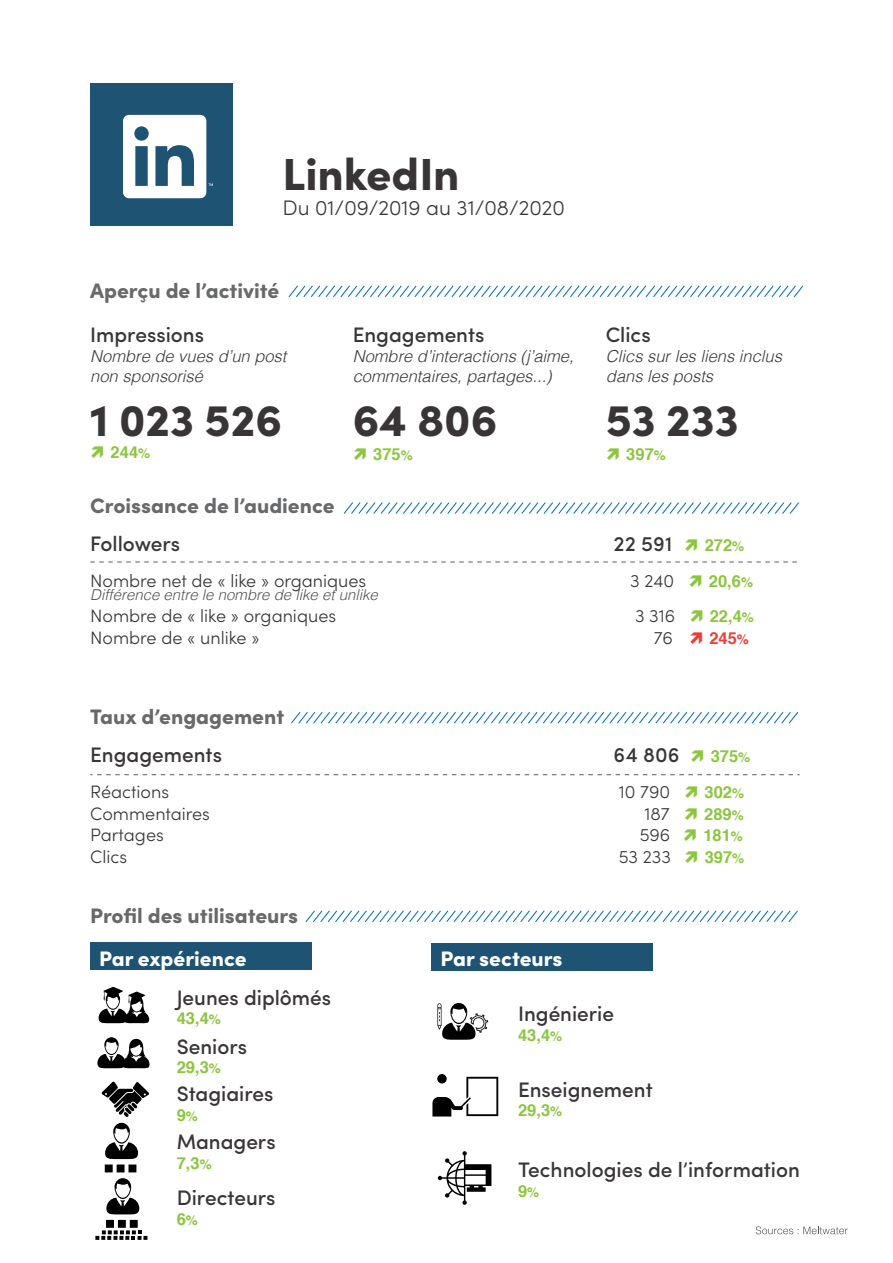
<style>
.page{position:relative;width:893px;height:1263px;background:#fff}
.page>*{position:absolute;margin:0;border:0;box-sizing:border-box;transform-origin:0 0}
.t1{font:900 45px "Sofia Pro";color:rgb(35 31 32/.9)}
.t2{font:500 21px "Sofia Pro";color:rgb(35 31 32/.9)}
.t3{font:900 21px "Sofia Pro";color:rgb(87 88 90/.9)}
.t4{font:300 21px "Sofia Pro";color:rgb(35 31 32/.9)}
.t5{font:900 21px "Sofia Pro";color:#fff}
.t6{font:300 18px "Sofia Pro";color:rgb(35 31 32/.9)}
.t7{font:italic 300 16.5px/19.8px "Helvetica";color:rgb(35 31 32/.9)}
.t8{font:700 16.5px "Helvetica";color:#8bc63e}
.t9{font:700 16.5px "Helvetica";color:#ee3e35}
.t10{font:italic 300 15px "Helvetica";color:rgb(62 62 63/.9)}
.s1{font-size:13.5px}
</style>
<div class="page">
<div style="left:90px;top:83px;width:142px;height:143px;background:#1e5374"></div>
<svg style="left:90px;top:561px;width:707px;height:1px"></svg>
<svg style="left:90px;top:774px;width:710px;height:1px"></svg>
<svg style="left:756px;top:1226px;width:92px;height:8px"></svg>
<svg style="left:288px;top:285px;width:516px;height:12px"></svg>
<svg style="left:291px;top:712px;width:508px;height:12px"></svg>
<svg style="left:343px;top:502px;width:456px;height:12px"></svg>
<svg style="left:305px;top:910px;width:493px;height:12px"></svg>
<svg style="left:99px;top:987px;width:50px;height:37px"></svg>
<svg style="left:97px;top:1037px;width:53px;height:32px"></svg>
<svg style="left:102px;top:1081px;width:47px;height:36px"></svg>
<svg style="left:105px;top:1123px;width:33px;height:49px"></svg>
<svg style="left:106px;top:1178px;width:33px;height:36px"></svg>
<svg style="left:95px;top:1220px;width:52px;height:20px"></svg>
<div style="left:90px;top:942px;width:222px;height:28px;background:#1e5374"></div>
<div style="left:432px;top:943px;width:221px;height:28px;background:#1e5374"></div>
<svg style="left:437px;top:1003px;width:52px;height:37px"></svg>
<div style="left:437px;top:1074px;width:10px;height:9px;background:#000001;border-radius:50%"></div>
<svg style="left:432px;top:1077px;width:66px;height:39px"></svg>
<svg style="left:438px;top:1151px;width:53px;height:54px"></svg>
<svg style="left:123px;top:115px;width:90px;height:83px"></svg>
<h1 class="t1" style="left:282px;top:139px;width:179px">LinkedIn</h1>
<p class="t4" style="left:282px;top:192px;width:284px">Du 01/09/2019 au 31/08/2020</p>
<p class="t3" style="left:90px;top:274px;width:191px">Aperçu de l’activité</p>
<p class="t2" style="left:90px;top:319px;width:115px">Impressions</p>
<p class="t7" style="left:90px;top:345px;width:198px">Nombre de vues d’un post non sponsorisé</p>
<h1 class="t1" style="left:90px;top:385px;width:193px">1 023 526</h1>
<p class="t2" style="left:353px;top:319px;width:133px">Engagements</p>
<p class="t7" style="left:353px;top:345px;width:222px">Nombre d’interactions (j’aime, commentaires, partages...)</p>
<h1 class="t1" style="left:353px;top:385px;width:146px">64 806</h1>
<p class="t2" style="left:606px;top:319px;width:46px">Clics</p>
<p class="t7" style="left:606px;top:345px;width:178px">Clics sur les liens inclus dans les posts</p>
<h1 class="t1" style="left:606px;top:385px;width:134px">53 233</h1>
<p class="t8" style="left:111px;top:439px;width:41px">244<span class="s1">%</span></p>
<p class="t8" style="left:373px;top:441px;width:41px">375<span class="s1">%</span></p>
<p class="t8" style="left:626px;top:441px;width:41px">397<span class="s1">%</span></p>
<p class="t3" style="left:90px;top:489px;width:246px">Croissance de l’audience</p>
<p class="t2" style="left:90px;top:528px;width:92px">Followers</p>
<p class="t2" style="left:614px;top:528px;width:60px">22 591</p>
<p class="t8" style="left:705px;top:532px;width:41px">272<span class="s1">%</span></p>
<p class="t6" style="left:90px;top:567px;width:278px">Nombre net de « like » organiques</p>
<p class="t6" style="left:630px;top:567px;width:46px">3 240</p>
<p class="t8" style="left:709px;top:568px;width:46px">20,6<span class="s1">%</span></p>
<p class="t10" style="left:90px;top:582px;width:289px">Différence entre le nombre de like et unlike</p>
<p class="t6" style="left:90px;top:602px;width:247px">Nombre de « like » organiques</p>
<p class="t6" style="left:635px;top:602px;width:42px">3 316</p>
<p class="t8" style="left:710px;top:603px;width:46px">22,4<span class="s1">%</span></p>
<p class="t6" style="left:90px;top:624px;width:171px">Nombre de « unlike »</p>
<p class="t6" style="left:654px;top:624px;width:20px">76</p>
<p class="t9" style="left:709px;top:624px;width:41px">245<span class="s1">%</span></p>
<p class="t3" style="left:90px;top:700px;width:195px">Taux d’engagement</p>
<p class="t2" style="left:90px;top:739px;width:133px">Engagements</p>
<p class="t2" style="left:614px;top:739px;width:67px">64 806</p>
<p class="t8" style="left:711px;top:743px;width:41px">375<span class="s1">%</span></p>
<p class="t6" style="left:90px;top:778px;width:80px">Réactions</p>
<p class="t6" style="left:619px;top:778px;width:53px">10 790</p>
<p class="t8" style="left:705px;top:779px;width:41px">302<span class="s1">%</span></p>
<p class="t6" style="left:90px;top:800px;width:121px">Commentaires</p>
<p class="t6" style="left:644px;top:800px;width:27px">187</p>
<p class="t8" style="left:704px;top:800px;width:41px">289<span class="s1">%</span></p>
<p class="t6" style="left:90px;top:822px;width:75px">Partages</p>
<p class="t6" style="left:640px;top:822px;width:32px">596</p>
<p class="t8" style="left:703px;top:822px;width:41px">181<span class="s1">%</span></p>
<p class="t6" style="left:90px;top:843px;width:38px">Clics</p>
<p class="t6" style="left:619px;top:843px;width:54px">53 233</p>
<p class="t8" style="left:705px;top:844px;width:41px">397<span class="s1">%</span></p>
<p class="t3" style="left:90px;top:899px;width:209px">Profil des utilisateurs</p>
<p class="t5" style="left:99px;top:942px;width:149px">Par expérience</p>
<p class="t2" style="left:177px;top:982px;width:156px">Jeunes diplômés</p>
<p class="t8" style="left:177px;top:1005px;width:46px">43,4<span class="s1">%</span></p>
<p class="t2" style="left:177px;top:1030px;width:72px">Seniors</p>
<p class="t8" style="left:177px;top:1054px;width:46px">29,3<span class="s1">%</span></p>
<p class="t2" style="left:177px;top:1078px;width:98px">Stagiaires</p>
<p class="t8" style="left:177px;top:1102px;width:23px">9<span class="s1">%</span></p>
<p class="t2" style="left:177px;top:1126px;width:100px">Managers</p>
<p class="t8" style="left:177px;top:1150px;width:36px">7,3<span class="s1">%</span></p>
<p class="t2" style="left:177px;top:1182px;width:100px">Directeurs</p>
<p class="t8" style="left:177px;top:1206px;width:23px">6<span class="s1">%</span></p>
<p class="t5" style="left:441px;top:942px;width:124px">Par secteurs</p>
<p class="t2" style="left:518px;top:998px;width:98px">Ingénierie</p>
<p class="t8" style="left:518px;top:1021px;width:46px">43,4<span class="s1">%</span></p>
<p class="t2" style="left:518px;top:1074px;width:136px">Enseignement</p>
<p class="t8" style="left:518px;top:1097px;width:46px">29,3<span class="s1">%</span></p>
<p class="t2" style="left:518px;top:1154px;width:283px">Technologies de l’information</p>
<p class="t8" style="left:518px;top:1178px;width:23px">9<span class="s1">%</span></p>
</div>
